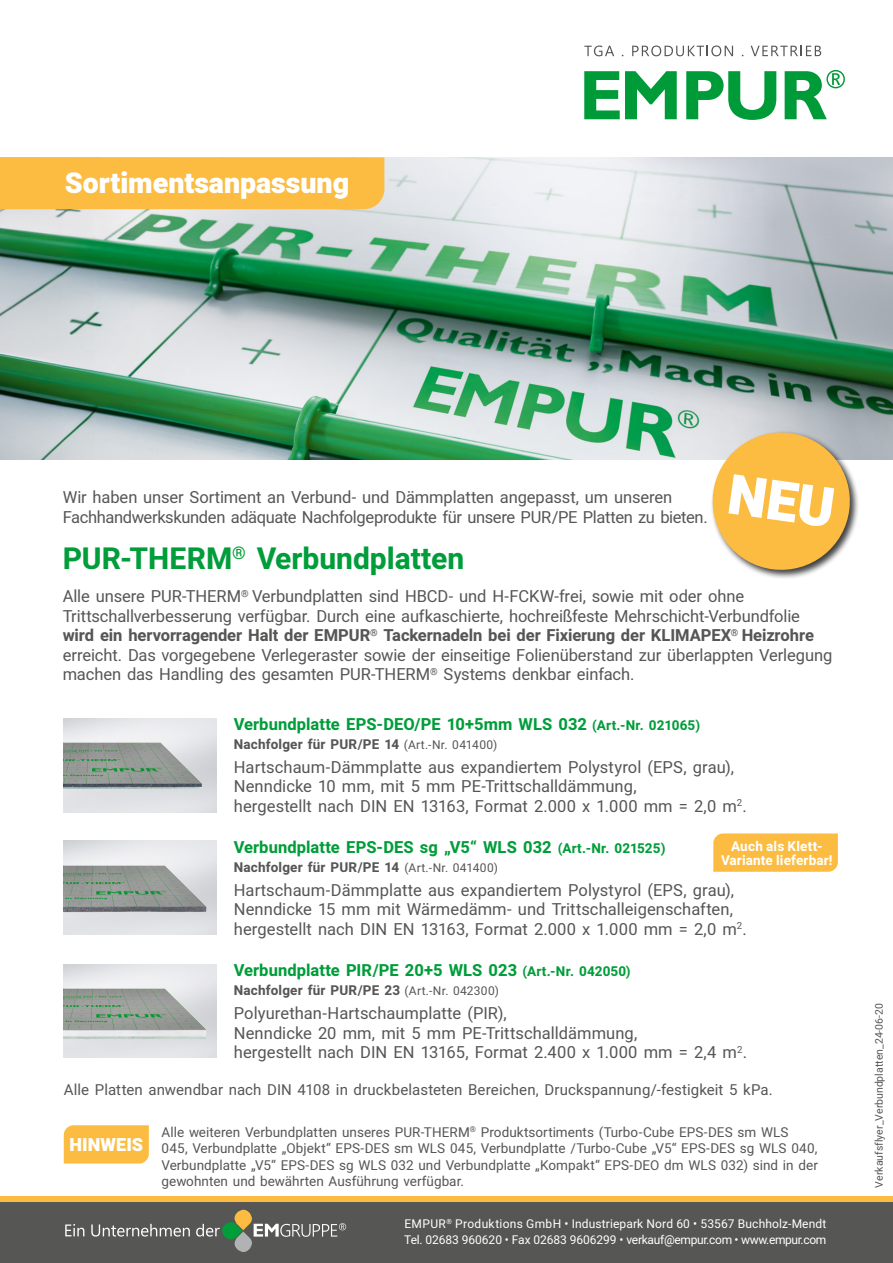
<style>
.page{position:relative;width:893px;height:1263px;background:#fff}
.page>*{position:absolute;margin:0;border:0;box-sizing:border-box;transform-origin:0 0}
.t1{font:700 30px "Heebo";color:#009d3a}
.t2{font:900 28.5px "Heebo";color:#fff}
.t3{font:900 18px "Heebo";letter-spacing:.005em;color:#fff}
.t4{font:16.5px/19.5px "Heebo";letter-spacing:-.005em;color:#565655}
.t5{font:700 16.5px "Heebo";letter-spacing:.005em;color:#009d3a}
.t6{font:15px "Heebo";letter-spacing:.01em;color:#565655}
.t7{font:13.5px/16.5px "Heebo";letter-spacing:.005em;color:#565655}
.t8{font:700 13.5px "Heebo";letter-spacing:.01em;color:#565655}
.t9{font:700 13.5px/13.5px "Heebo";letter-spacing:.01em;color:#fff;text-align:center}
.t10{font:12px/16.5px "Heebo";letter-spacing:.01em;color:#fff}
.t11{font:10.5px "Heebo";color:#565655}
.s1{font-weight:700}
.s2{font-size:13.5px}
.s3{font-weight:400;font-size:12px}
</style>
<div class="page">
<div style="left:0;top:1198px;width:893px;height:65px;background:#565655"></div>
<div style="left:0;top:1196px;width:893px;height:6px;background:#fbbc41"></div>
<svg style="left:65px;top:1224px;width:19px;height:12px"></svg>
<svg style="left:91px;top:1224px;width:99px;height:12px"></svg>
<svg style="left:196px;top:1209px;width:150px;height:43px"></svg>
<svg style="left:584px;top:45px;width:30px;height:11px"></svg>
<svg style="left:632px;top:45px;width:101px;height:11px"></svg>
<svg style="left:751px;top:46px;width:70px;height:10px"></svg>
<svg style="left:584px;top:71px;width:93px;height:48px"></svg>
<svg style="left:686px;top:71px;width:90px;height:49px"></svg>
<svg style="left:785px;top:70px;width:60px;height:49px"></svg>
<img style="left:0;top:157px;width:893px;height:303px">
<div style="left:0;top:157px;width:384px;height:52px;background:#fbbc41"></div>
<div style="left:710px;top:430px;width:149px;height:149px;background:#000;opacity:.75"></div>
<div style="left:64px;top:1125px;width:85px;height:38px;background:#fbbc41"></div>
<svg style="left:713px;top:833px;width:125px;height:39px;background:#fbbd46"></svg>
<img style="left:64px;top:841px;width:153px;height:93px">
<img style="left:64px;top:964px;width:153px;height:93px">
<img style="left:64px;top:718px;width:153px;height:94px">
<svg style="left:708px;top:428px;width:146px;height:146px;background:#edc26d"></svg>
<h2 class="t2" style="left:65px;top:163px;width:286px">Sortimentsanpassung</h2>
<p class="t4" style="left:63px;top:487px;width:646px">Wir haben unser Sortiment an Verbund- und Dämmplatten angepasst, um unseren<br>Fachhandwerkskunden adäquate Nachfolgeprodukte für unsere PUR/PE Platten zu bieten.</p>
<h1 class="t1" style="left:63px;top:537px;width:403px">PUR-THERM<sup>®</sup> Verbundplatten</h1>
<p class="t4" style="left:63px;top:586px;width:771px">Alle unsere PUR-THERM<sup>®</sup> Verbundplatten sind HBCD- und H-FCKW-frei, sowie mit oder ohne Trittschallverbesserung verfügbar. Durch eine aufkaschierte, hochreißfeste Mehrschicht-Verbundfolie <span class="s1">wird ein hervorragender Halt der EMPUR</span><sup>®</sup> <span class="s1">Tackernadeln bei der Fixierung der KLIMAPEX</span><sup>®</sup> <span class="s1">Heizrohre </span>erreicht. Das vorgegebene Verlegeraster sowie der einseitige Folienüberstand zur überlappten Verlegung machen das Handling des gesamten PUR-THERM<sup>®</sup> Systems denkbar einfach.</p>
<p class="t5" style="left:234px;top:712px;width:468px">Verbundplatte EPS-DEO/PE 10+5mm WLS 032 <span class="s2">(Art.-Nr. 021065)</span></p>
<p class="t8" style="left:234px;top:735px;width:265px">Nachfolger für PUR/PE 14 <span class="s3">(Art.-Nr. 041400)</span></p>
<p class="t4" style="left:234px;top:757px;width:515px">Hartschaum-Dämmplatte aus expandiertem Polystyrol (EPS, grau),<br>Nenndicke 10 mm, mit 5 mm PE-Trittschalldämmung,<br>hergestellt nach DIN EN 13163, Format 2.000 x 1.000 mm = 2,0 m<sup>2</sup>.</p>
<p class="t5" style="left:234px;top:835px;width:433px">Verbundplatte EPS-DES sg „V5“ WLS 032 <span class="s2">(Art.-Nr. 021525)</span></p>
<p class="t8" style="left:234px;top:858px;width:265px">Nachfolger für PUR/PE 14 <span class="s3">(Art.-Nr. 041400)</span></p>
<p class="t4" style="left:234px;top:880px;width:515px">Hartschaum-Dämmplatte aus expandiertem Polystyrol (EPS, grau),<br>Nenndicke 15 mm mit Wärmedämm- und Trittschalleigenschaften, hergestellt nach DIN EN 13163, Format 2.000 x 1.000 mm = 2,0 m<sup>2</sup>.</p>
<p class="t5" style="left:234px;top:958px;width:398px">Verbundplatte PIR/PE 20+5 WLS 023 <span class="s2">(Art.-Nr. 042050)</span></p>
<p class="t8" style="left:234px;top:981px;width:267px">Nachfolger für PUR/PE 23 <span class="s3">(Art.-Nr. 042300)</span></p>
<p class="t4" style="left:234px;top:1003px;width:515px">Polyurethan-Hartschaumplatte (PIR),<br>Nenndicke 20 mm, mit 5 mm PE-Trittschalldämmung,<br>hergestellt nach DIN EN 13165, Format 2.400 x 1.000 mm = 2,4 m<sup>2</sup>.</p>
<p class="t9" style="left:721px;top:840px;width:113px">Auch als Klett-<br>Variante lieferbar!</p>
<p class="t6" style="left:64px;top:1079px;width:710px">Alle Platten anwendbar nach DIN 4108 in druckbelasteten Bereichen, Druckspannung/-festigkeit 5 kPa.</p>
<p class="t3" style="left:69px;top:1132px;width:75px">HINWEIS</p>
<p class="t7" style="left:162px;top:1124px;width:658px">Alle weiteren Verbundplatten unseres PUR-THERM<sup>®</sup> Produktsortiments (Turbo-Cube EPS-DES sm WLS 045, Verbundplatte „Objekt“ EPS-DES sm WLS 045, Verbundplatte /Turbo-Cube „V5“ EPS-DES sg WLS 040, Verbundplatte „V5“ EPS-DES sg WLS 032 und Verbundplatte „Kompakt“ EPS-DEO dm WLS 032) sind in der gewohnten und bewährten Ausführung verfügbar.</p>
<p class="t10" style="left:404px;top:1215px;width:424px">EMPUR<sup>®</sup> Produktions GmbH • Industriepark Nord 60 • 53567 Buchholz-Mendt<br>Tel. 02683 960620 • Fax 02683 9606299 • verkauf@empur.com • www.empur.com</p>
<p class="t11" style="left:872px;top:1187px;width:186px;rotate:-90deg">Verkaufsflyer_Verbundplatten_24-06-20</p>
</div>
